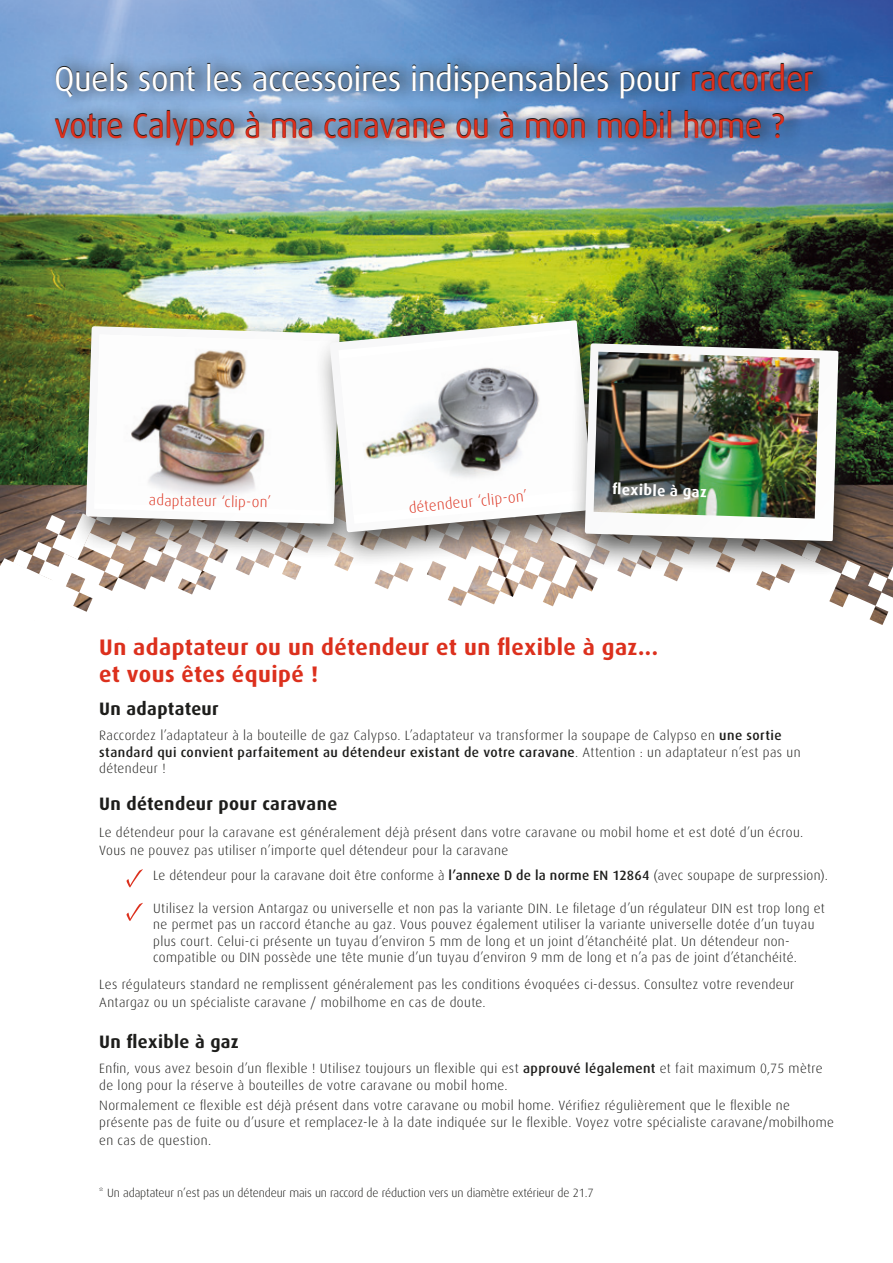
<style>
.page{position:relative;width:893px;height:1263px;background:#fff}
.page>*{position:absolute;margin:0;border:0;box-sizing:border-box;transform-origin:0 0}
.t1{font:34.5px "Dax OT";letter-spacing:-.015em;color:#fff}
.t2{font:34.5px "Dax OT";letter-spacing:-.015em;color:#dc301d}
.t3{font:700 22.5px/27px "Dax OT";letter-spacing:.02em;color:#dc301d}
.t4{font:700 18px "Dax OT";letter-spacing:.02em;color:#1d1d1b}
.t5{font:300 15px "Dax OT";color:#dc301d}
.t6{font:700 15px "Dax OT";color:#fff}
.t7{font:300 13.5px/16.5px "Dax OT";letter-spacing:.03em;color:#1d1d1b}
.t8{font:300 12px "Dax OT";letter-spacing:-.01em;color:#1d1d1b}
.s1{color:#dc301d}
.s2{font-weight:500}
</style>
<div class="page">
<img style="left:0;top:0;width:893px;height:514px">
<svg style="left:427px;top:514px;width:466px;height:94px"></svg>
<svg style="left:841px;top:577px;width:20px;height:3px"></svg>
<svg style="left:868px;top:536px;width:25px;height:89px"></svg>
<div style="left:51px;top:50px;width:783px;height:108px;background:#1d1d1b;opacity:.9"></div>
<div style="left:70px;top:316px;width:300px;height:244px;background:#1d1d1b;opacity:.75"></div>
<svg style="left:86px;top:326px;width:228px;height:9px"></svg>
<svg style="left:0;top:335px;width:314px;height:277px"></svg>
<img style="left:94px;top:335px;width:220px;height:175px">
<div style="left:314px;top:311px;width:310px;height:257px;background:#1d1d1b;opacity:.75"></div>
<img style="left:330px;top:320px;width:264px;height:212px">
<svg style="left:338px;top:329px;width:248px;height:195px"></svg>
<img style="left:339px;top:334px;width:229px;height:181px">
<div style="left:568px;top:333px;width:301px;height:244px;background:#1d1d1b;opacity:.75"></div>
<svg style="left:585px;top:343px;width:253px;height:198px"></svg>
<svg style="left:484px;top:352px;width:337px;height:256px"></svg>
<img style="left:594px;top:352px;width:226px;height:167px">
<svg style="left:126px;top:869px;width:17px;height:18px"></svg>
<svg style="left:126px;top:903px;width:17px;height:18px"></svg>
<p class="t1" style="left:54px;top:46px;width:761px">Quels sont les accessoires indispensables pour <span class="s1">raccorder</span></p>
<p class="t2" style="left:54px;top:93px;width:732px">votre Calypso à ma caravane ou à mon mobil home ?</p>
<p class="t5" style="left:149px;top:486px;width:124px;rotate:1deg">adaptateur ‘clip-on’</p>
<p class="t5" style="left:407px;top:494px;width:121px;rotate:-6deg">détendeur ‘clip-on’</p>
<p class="t6" style="left:613px;top:475px;width:96px;rotate:2deg">fl exible à gaz</p>
<p class="t3" style="left:99px;top:630px;width:560px">Un adaptateur ou un détendeur et un flexible à gaz... et vous êtes équipé !</p>
<p class="t4" style="left:99px;top:692px;width:121px">Un adaptateur</p>
<p class="t7" style="left:99px;top:725px;width:703px">Raccordez l’adaptateur à la bouteille de gaz Calypso. L’adaptateur va transformer la soupape de Calypso en <span class="s2">une sortie standard qui convient parfaitement au détendeur existant de votre caravane</span>. Attention : un adaptateur n’est pas un détendeur !</p>
<p class="t4" style="left:99px;top:787px;width:240px">Un détendeur pour caravane</p>
<p class="t7" style="left:99px;top:821px;width:706px;line-height:18px">Le détendeur pour la caravane est généralement déjà présent dans votre caravane ou mobil home et est doté d’un écrou.<br>Vous ne pouvez pas utiliser n’importe quel détendeur pour la caravane</p>
<p class="t7" style="left:153px;top:864px;width:676px">Le détendeur pour la caravane doit être conforme à <span class="s2">l’annexe D de la norme EN 12864</span> (avec soupape de surpression).</p>
<p class="t7" style="left:153px;top:897px;width:673px">Utilisez la version Antargaz ou universelle et non pas la variante DIN. Le filetage d’un régulateur DIN est trop long et ne permet pas un raccord étanche au gaz. Vous pouvez également utiliser la variante universelle dotée d’un tuyau plus court. Celui-ci présente un tuyau d’environ 5 mm de long et un joint d’étanchéité plat. Un détendeur non&shy;compatible ou DIN possède une tête munie d’un tuyau d’environ 9 mm de long et n’a pas de joint d’étanchéité.</p>
<p class="t7" style="left:99px;top:973px;width:697px;line-height:18px">Les régulateurs standard ne remplissent généralement pas les conditions évoquées ci-dessus. Consultez votre revendeur<br>Antargaz ou un spécialiste caravane / mobilhome en cas de doute.</p>
<p class="t4" style="left:99px;top:1025px;width:141px">Un flexible à gaz</p>
<p class="t7" style="left:99px;top:1058px;width:725px">Enfin, vous avez besoin d’un flexible ! Utilisez toujours un flexible qui est <span class="s2">approuvé légalement</span> et fait maximum 0,75 mètre de long pour la réserve à bouteilles de votre caravane ou mobil home.</p>
<p class="t7" style="left:99px;top:1095px;width:736px">Normalement ce flexible est déjà présent dans votre caravane ou mobil home. Vérifiez régulièrement que le flexible ne présente pas de fuite ou d’usure et remplacez-le à la date indiquée sur le flexible. Voyez votre spécialiste caravane/mobilhome</p>
<p class="t7" style="left:99px;top:1129px;width:114px">en cas de question.</p>
<p class="t8" style="left:99px;top:1181px;width:496px">* Un adaptateur n’est pas un détendeur mais un raccord de réduction vers un diamètre extérieur de 21.7</p>
</div>
